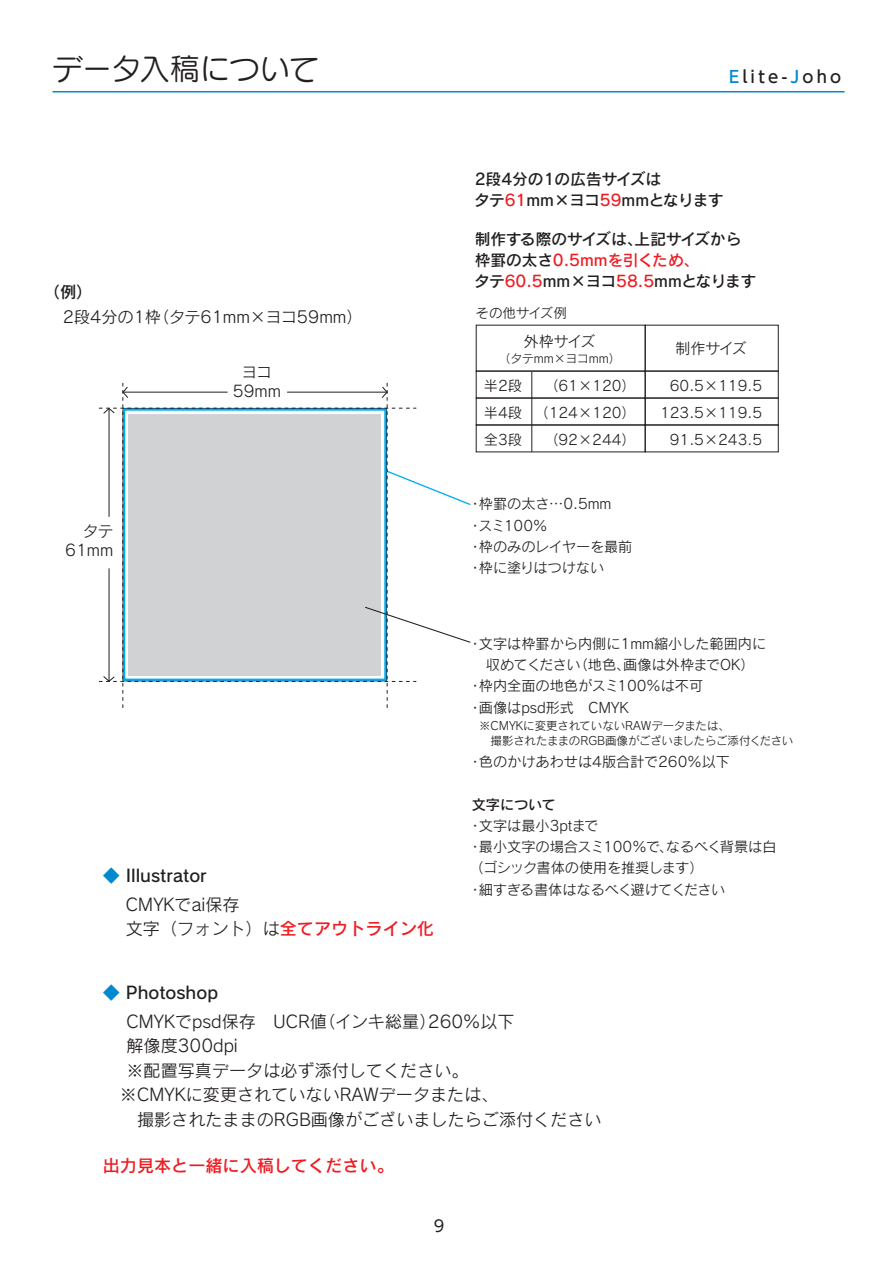
<style>
.page{position:relative;width:893px;height:1263px;background:#fff}
.page>*{position:absolute;margin:0;border:0;box-sizing:border-box;transform-origin:0 0}
.t1{font:30px "Seurat Pro M";letter-spacing:-.005em;color:#231f20}
.t2{font:17.1px/29px "Rodin Pro M";color:#231f20}
.t3{font:17.1px/29px "Rodin Pro DB";color:#231f20}
.t4{font:17.1px "Rodin Pro DB";color:#ee1d23}
.t5{font:500 16.5px "UD Shin Go Pr 6";letter-spacing:.2em;color:#231f20}
.t6{font:16.2px "Rodin Pro M";color:#231f20}
.t7{font:16.2px "Rodin Pro DB";color:#231f20}
.t8{font:15.9px "UD Shin Go Pro";color:#231f20}
.t9{font:15.75px/21px "Rodin Pro DB";color:#231f20}
.t10{font:15.75px/18.9px "Rodin Pro M";color:#231f20;text-align:center}
.t11{font:15px "Rodin Pro M";letter-spacing:-.06em;color:#231f20}
.t12{font:14.1px/21.3px "Rodin Pro M";color:#231f20}
.t13{font:13.5px "Rodin Pro M";color:#231f20}
.t14{font:12px "Rodin Pro M";letter-spacing:-.01em;color:#231f20}
.t15{font:11.55px/15px "Rodin Pro M";letter-spacing:-.01em;color:#231f20}
.s1{color:#0089cf}
.s2{font-family:"Rodin Pro M"}
.s3{font-family:"Rodin Pro DB";color:#ee1d23}
.s4{color:#ee1d23}
.s5{font-family:"Rodin Pro DB"}
.s6{font-family:"Rodin Pro DB";color:#0089cf}
</style>
<div class="page">
<svg style="left:99px;top:383px;width:372px;height:325px"></svg>
<div style="left:645px;top:325px;width:134px;height:47px;border:1px solid #231f20"></div>
<div style="left:476px;top:371px;width:170px;height:27px;border:1px solid #231f20"></div>
<div style="left:645px;top:371px;width:134px;height:27px;border:1px solid #231f20"></div>
<div style="left:476px;top:398px;width:170px;height:27px;border:1px solid #231f20"></div>
<div style="left:645px;top:398px;width:134px;height:27px;border:1px solid #231f20"></div>
<div style="left:476px;top:424px;width:170px;height:28px;border:1px solid #231f20"></div>
<div style="left:645px;top:424px;width:134px;height:28px;border:1px solid #231f20"></div>
<hr style="left:531px;top:372px;width:1px;height:80px;background:#231f20">
<hr style="left:53px;top:91px;width:792px;height:1px;background:#0089cf">
<p class="t1" style="left:53px;top:49px;width:268px">データ入稿について</p>
<p class="t7" style="left:44px;top:282px;width:50px">（例）</p>
<p class="t6" style="left:63px;top:307px;width:301px">2段4分の1枠（タテ61mm×ヨコ59mm）</p>
<p class="t10" style="left:65px;top:521px;width:50px;text-align:right">タテ<br>61mm</p>
<p class="t10" style="left:233px;top:362px;width:50px">ヨコ<br>59mm</p>
<p class="t3" style="left:103px;top:860px;width:138px"><span class="s1">◆</span> Illustrator<br><span class="s2">　 CMYKでai保存</span></p>
<p class="t2" style="left:103px;top:914px;width:333px">　 文字（フォント）は<span class="s3">全てアウトライン化</span></p>
<p class="t5" style="left:729px;top:64px;width:114px"><span class="s1">E</span>lite-<span class="s1">J</span>oho</p>
<p class="t9" style="left:474px;top:168px;width:251px">2段4分の1の広告サイズは<br>タテ<span class="s4">61</span>mm×ヨコ<span class="s4">59</span>mmとなります</p>
<p class="t9" style="left:474px;top:228px;width:284px">制作する際のサイズは、上記サイズから枠罫の太さ<span class="s4">0.5mmを引くため、<br></span>タテ<span class="s4">60.5</span>mm×ヨコ<span class="s4">58.5</span>mmとなります</p>
<p class="t13" style="left:476px;top:304px;width:93px">その他サイズ例</p>
<p class="t11" style="left:524px;top:331px;width:73px">外枠サイズ</p>
<p class="t14" style="left:499px;top:351px;width:124px">（タテmm×ヨコmm）</p>
<p class="t12" style="left:484px;top:371px;width:153px;line-height:27px;text-align:justify;text-indent:60px">（61×120）半4段 （124×120）全3段</p>
<p class="t12" style="left:484px;top:374px;width:40px">半2段</p>
<p class="t12" style="left:544px;top:428px;width:93px">（92×244）</p>
<p class="t12" style="left:468px;top:493px;width:166px">・枠罫の太さ…0.5mm<br>・スミ100%<br>・枠のみのレイヤーを最前・枠に塗りはつけない</p>
<p class="t11" style="left:675px;top:339px;width:73px">制作サイズ</p>
<p class="t12" style="left:660px;top:371px;width:104px;line-height:27px;text-align:right">60.5×119.5<br>123.5×119.5<br>91.5×243.5</p>
<p class="t12" style="left:468px;top:632px;width:300px">・文字は枠罫から内側に1mm縮小した範囲内に　収めてください（地色、画像は外枠までOK）・枠内全面の地色がスミ100%は不可<br>・画像はpsd形式 ＣＭＹＫ</p>
<p class="t12" style="left:468px;top:750px;width:263px">・色のかけあわせは4版合計で260％以下</p>
<p class="t12" style="left:468px;top:793px;width:310px"><span class="s5">文字について<br></span>・文字は最小3ptまで<br>・最小文字の場合スミ100%で、なるべく背景は白（ゴシック書体の使用を推奨します）<br>・細すぎる書体はなるべく避けてください</p>
<p class="t15" style="left:479px;top:717px;width:316px">※CMYKに変更されていないRAWデータまたは、<br>　撮影されたままのRGB画像がございましたらご添付ください</p>
<p class="t2" style="left:126px;top:977px;width:390px;text-indent:-24px"><span class="s6">◆</span> <span class="s5">Photoshop<br></span>CMYKでpsd保存　UCR値（インキ総量）260％以下</p>
<p class="t2" style="left:126px;top:1031px;width:113px">解像度300dpi</p>
<p class="t2" style="left:126px;top:1055px;width:344px">※配置写真データは必ず添付してください。</p>
<p class="t2" style="left:103px;top:1080px;width:397px">　※CMYKに変更されていないRAWデータまたは、</p>
<p class="t2" style="left:103px;top:1104px;width:500px">　　撮影されたままのRGB画像がございましたらご添付ください</p>
<p class="t4" style="left:103px;top:1154px;width:292px">出力見本と一緒に入稿してください。</p>
<p class="t8" style="left:434px;top:1213px;width:12px">9</p>
</div>
